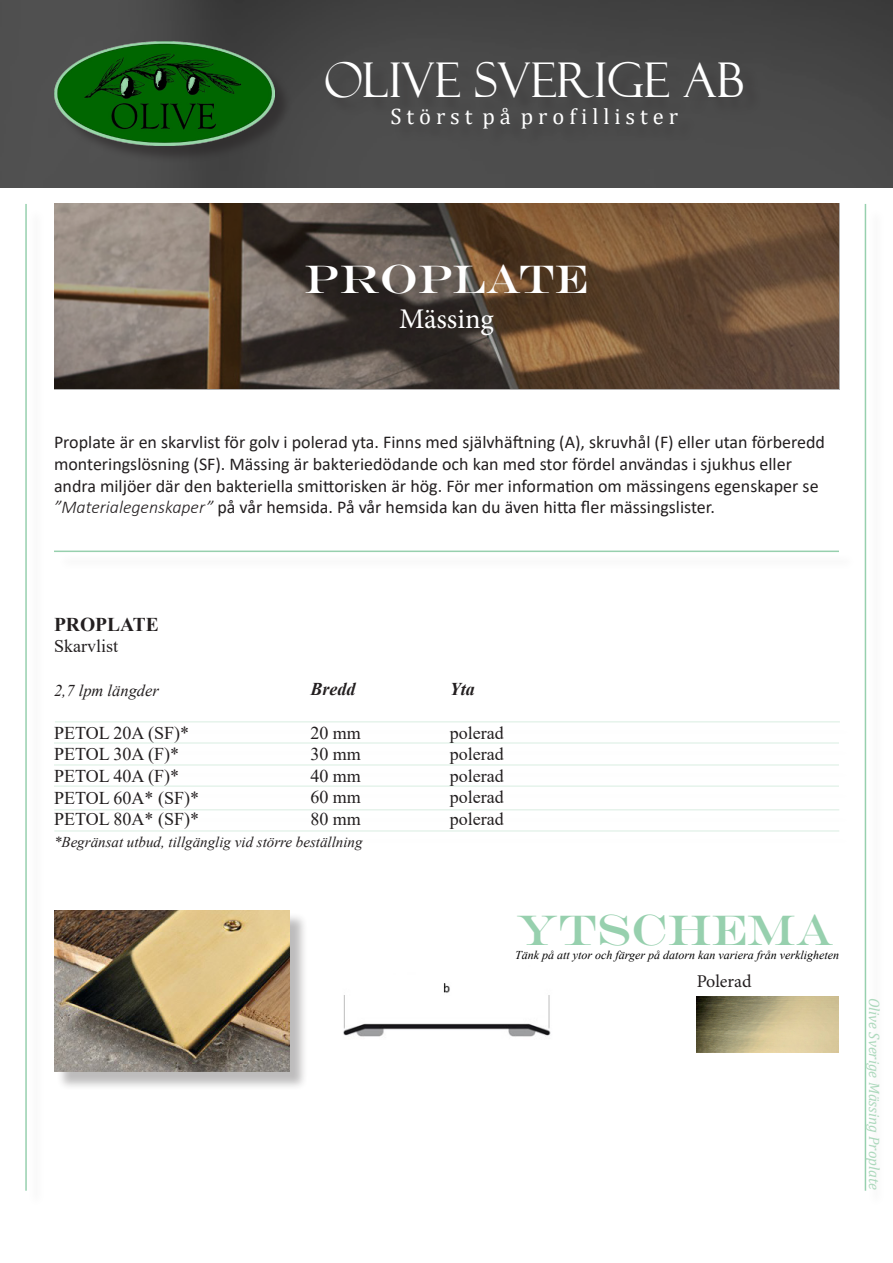
<style>
.page{position:relative;width:893px;height:1263px;background:#fff}
.page>*{position:absolute;margin:0;border:0;box-sizing:border-box;transform-origin:0 0}
.t1{font:48px "Felix Titling";color:#fff}
.t2{font:43.5px "Engravers";color:#97d0ae}
.t3{font:40.5px "Engravers";color:#fff}
.t4{font:28.5px "Minion Pro";letter-spacing:-.005em;color:#fff}
.t5{font:22.5px "Cambria";color:#fff}
.t6{font:700 19.5px "Times New Roman";color:#231f20}
.t7{font:18px/21.6px "Calibri";color:#231f20}
.t8{font:18px "Times New Roman";color:#231f20}
.t9{font:italic 700 18px "Times New Roman";color:#231f20}
.t10{font:18px "Minion Pro";color:#231f20}
.t11{font:italic 16.5px "Times New Roman";color:#231f20}
.t12{font:italic 15px "Times New Roman";color:#231f20}
.t13{font:italic 15px "Cambria";color:#add9bd}
.t14{font:italic 12px "Times New Roman";color:#000}
.s1{font-weight:300;font-style:italic}
</style>
<div class="page">
<img style="left:343px;top:983px;width:208px;height:54px">
<img style="left:0;top:0;width:893px;height:187px">
<div style="left:328px;top:64px;width:433px;height:83px;background:#4a4a4a"></div>
<div style="left:56px;top:44px;width:237px;height:120px;background:#231f20;opacity:.5"></div>
<img style="left:54px;top:42px;width:220px;height:103px">
<svg style="left:54px;top:204px;width:785px;height:186px;background:#6a5747"></svg>
<div style="left:310px;top:267px;width:294px;height:86px;background:#231f20;opacity:.3"></div>
<hr style="left:54px;top:551px;width:785px;height:1px;background:#97d0ae">
<hr style="left:865px;top:204px;width:1px;height:987px;background:#97d0ae">
<hr style="left:25px;top:204px;width:2px;height:987px;background:#97d0ae">
<img style="left:697px;top:996px;width:141px;height:57px">
<hr style="left:54px;top:742px;width:785px;height:2px;background:#97d0ae">
<hr style="left:54px;top:785px;width:785px;height:2px;background:#97d0ae">
<hr style="left:54px;top:764px;width:785px;height:2px;background:#97d0ae">
<hr style="left:55px;top:721px;width:785px;height:1px;background:#97d0ae">
<div style="left:56px;top:912px;width:252px;height:178px;background:#231f20;opacity:.3"></div>
<img style="left:54px;top:910px;width:235px;height:162px">
<hr style="left:54px;top:830px;width:785px;height:2px;background:#97d0ae">
<hr style="left:54px;top:809px;width:785px;height:1px;background:#97d0ae">
<p class="t1" style="left:324px;top:53px;width:422px">OLIVE SVERIGE AB</p>
<p class="t5" style="left:390px;top:103px;width:289px">S t ö r s t p å p r o f i l l i s t e r</p>
<p class="t3" style="left:305px;top:255px;width:285px">PROPLATE</p>
<p class="t4" style="left:399px;top:299px;width:96px">Mässing</p>
<p class="t7" style="left:54px;top:431px;width:772px">Proplate är en skarvlist för golv i polerad yta. Finns med självhäftning (A), skruvhål (F) eller utan förberedd monteringslösning (SF). Mässing är bakteriedödande och kan med stor fördel användas i sjukhus eller andra miljöer där den bakteriella smittorisken är hög. För mer information om mässingens egenskaper se <span class="s1">”Materialegenskaper”</span> på vår hemsida. På vår hemsida kan du även hitta fler mässingslister.</p>
<p class="t6" style="left:54px;top:610px;width:106px">PROPLATE</p>
<p class="t8" style="left:54px;top:634px;width:66px">Skarvlist</p>
<p class="t11" style="left:54px;top:679px;width:106px">2,7 lpm längder</p>
<p class="t8" style="left:54px;top:720px;width:137px">PETOL 20A (SF)*</p>
<p class="t8" style="left:54px;top:742px;width:127px">PETOL 30A (F)*</p>
<p class="t8" style="left:54px;top:763px;width:127px">PETOL 40A (F)*</p>
<p class="t8" style="left:54px;top:785px;width:147px">PETOL 60A* (SF)*</p>
<p class="t8" style="left:54px;top:806px;width:147px">PETOL 80A* (SF)*</p>
<p class="t12" style="left:54px;top:831px;width:310px">*Begränsat utbud, tillgänglig vid större beställning</p>
<p class="t9" style="left:310px;top:677px;width:46px">Bredd</p>
<p class="t8" style="left:310px;top:720px;width:52px">20 mm</p>
<p class="t8" style="left:310px;top:741px;width:52px">30 mm</p>
<p class="t8" style="left:310px;top:763px;width:52px">40 mm</p>
<p class="t8" style="left:310px;top:784px;width:52px">60 mm</p>
<p class="t8" style="left:310px;top:806px;width:52px">80 mm</p>
<p class="t9" style="left:450px;top:677px;width:27px">Yta</p>
<p class="t8" style="left:450px;top:720px;width:55px">polerad</p>
<p class="t8" style="left:450px;top:741px;width:55px">polerad</p>
<p class="t8" style="left:450px;top:763px;width:55px">polerad</p>
<p class="t8" style="left:450px;top:784px;width:55px">polerad</p>
<p class="t8" style="left:450px;top:806px;width:55px">polerad</p>
<p class="t2" style="left:515px;top:904px;width:320px">YTSCHEMA</p>
<p class="t14" style="left:515px;top:947px;width:325px">Tänk på att ytor och färger på datorn kan variera från verkligheten</p>
<p class="t10" style="left:697px;top:969px;width:56px">Polerad</p>
<p class="t13" style="left:885px;top:998px;width:193px;rotate:90deg">Olive Sverige Mässing Proplate</p>
</div>
